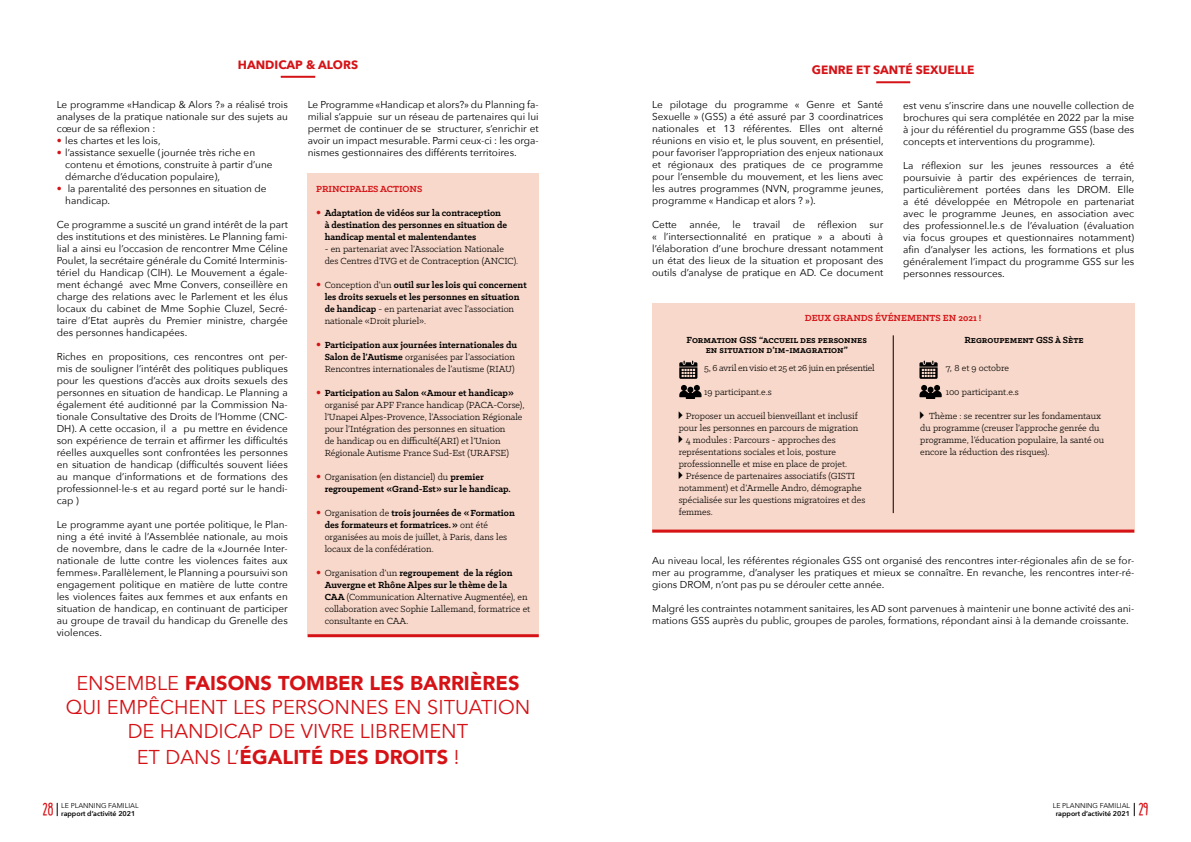
<style>
.page{position:relative;width:1191px;height:842px;background:#fff}
.page>*{position:absolute;margin:0;border:0;box-sizing:border-box;transform-origin:0 0}
.t1{font:20px/24px "Avenir";color:#d51317;text-align:center}
.t2{font:900 20px "Avenir";color:#d51317}
.t3{font:13px "BELLABOO";color:#d51317}
.t4{font:700 12px "Avenir Next";color:#d51317}
.t5{font:10px/12px "Avenir Next";color:#000;text-align:justify}
.t6{font:10px/12px "Klinic Slab";color:#000}
.t7{font:700 10px/12px "Klinic Slab";color:#000}
.t8{font:700 10px "Klinic Slab";color:#d51317}
.t9{font:10px "Klinic Slab";letter-spacing:-.02em;color:#000}
.t10{font:600 7px/8px "Avenir Next";color:#000}
.t11{font:7px "Avenir Next";color:#000}
.s1{color:#d51317}
.s2{font-family:"Avenir Next";color:#d51317}
.s3{font-family:"Avenir Next";font-weight:400;color:#d51317}
.s4{font-weight:400}
.s5{font-family:"Avenir Next";font-weight:700;color:#d51317}
.s6{font-weight:700}
.s7{font-weight:900}
.s8{font-family:"Arrowstfb"}
</style>
<div class="page">
<svg style="left:57px;top:803px;width:1px;height:13px"></svg>
<svg style="left:1133px;top:803px;width:1px;height:13px"></svg>
<div style="left:308px;top:174px;width:231px;height:463px;background:#f8d8ca"></div>
<hr style="left:308px;top:634px;width:231px;height:3px;background:#d51317">
<hr style="left:281px;top:76px;width:34px;height:2px;background:#d51317">
<hr style="left:876px;top:81px;width:34px;height:2px;background:#d51317">
<div style="left:652px;top:303px;width:482px;height:229px;background:#f8d8ca"></div>
<hr style="left:652px;top:530px;width:482px;height:3px;background:#d51317">
<svg style="left:679px;top:361px;width:18px;height:18px"></svg>
<svg style="left:919px;top:361px;width:18px;height:18px"></svg>
<svg style="left:919px;top:385px;width:22px;height:14px"></svg>
<svg style="left:679px;top:385px;width:22px;height:14px"></svg>
<hr style="left:892px;top:335px;width:1px;height:178px;background:#000">
<p class="t4" style="left:238px;top:54px;width:122px">HANDICAP &amp; ALORS</p>
<p class="t5" style="left:308px;top:98px;width:233px">Le Programme «Handicap et alors?» du Planning fa&shy;milial s’appuie sur un réseau de partenaires qui lui permet de continuer de se structurer, s’enrichir et avoir un impact mesurable. Parmi ceux-ci : les orga&shy;nismes gestionnaires des différents territoires.</p>
<p class="t5" style="left:57px;top:98px;width:233px">Le programme «Handicap &amp; Alors ?» a réalisé trois analyses de la pratique nationale sur des sujets au cœur de sa réflexion :</p>
<p class="t5" style="left:57px;top:134px;width:105px"><span class="s1">•</span> les chartes et les lois,</p>
<p class="t5" style="left:65px;top:146px;width:209px;text-align:left;text-indent:-8px"><span class="s1">•</span> l’assistance sexuelle (journée très riche en contenu et émotions, construite à partir d’une démarche d’éducation populaire),</p>
<p class="t5" style="left:65px;top:182px;width:203px;text-indent:-8px"><span class="s1">•</span> la parentalité des personnes en situation de handicap.</p>
<p class="t5" style="left:57px;top:218px;width:233px">Ce programme a suscité un grand intérêt de la part des institutions et des ministères. Le Planning fami&shy;lial a ainsi eu l’occasion de rencontrer Mme Céline Poulet, la secrétaire générale du Comité Interminis&shy;tériel du Handicap (CIH). Le Mouvement a égale&shy;ment échangé avec Mme Convers, conseillère en charge des relations avec le Parlement et les élus locaux du cabinet de Mme Sophie Cluzel, Secré&shy;taire d’Etat auprès du Premier ministre, chargée des personnes handicapées.</p>
<p class="t5" style="left:57px;top:350px;width:233px">Riches en propositions, ces rencontres ont per&shy;mis de souligner l’intérêt des politiques publiques pour les questions d’accès aux droits sexuels des personnes en situation de handicap. Le Planning a également été auditionné par la Commission Na&shy;tionale Consultative des Droits de l’Homme (CNC-DH). A cette occasion, il a pu mettre en évidence son expérience de terrain et affirmer les difficultés réelles auxquelles sont confrontées les personnes en situation de handicap (difficultés souvent liées au manque d’informations et de formations des professionnel-le-s et au regard porté sur le handi&shy;cap )</p>
<p class="t5" style="left:57px;top:518px;width:233px">Le programme ayant une portée politique, le Plan&shy;ning a été invité à l’Assemblée nationale, au mois de novembre, dans le cadre de la «Journée Inter&shy;nationale de lutte contre les violences faites aux femmes». Parallèlement, le Planning a poursuivi son engagement politique en matière de lutte contre les violences faites aux femmes et aux enfants en situation de handicap, en continuant de participer au groupe de travail du handicap du Grenelle des violences.</p>
<p class="t8" style="left:316px;top:182px;width:108px">PRINCIPALES ACTIONS</p>
<p class="t7" style="left:325px;top:207px;width:184px;text-indent:-8px"><span class="s2">•</span> Adaptation de vidéos sur la contraception à destination des personnes en situation de handicap mental et malentendantes</p>
<p class="t6" style="left:325px;top:243px;width:195px">- en partenariat avec l’Association Nationale des Centres d’IVG et de Contraception (ANCIC).</p>
<p class="t7" style="left:325px;top:279px;width:204px;text-indent:-8px"><span class="s3">•</span> <span class="s4">Conception d’un</span> outil sur les lois qui concernent les droits sexuels et les personnes en situation de handicap <span class="s4">- en partenariat avec l’association nationale «Droit pluriel».</span></p>
<p class="t6" style="left:325px;top:339px;width:194px;text-indent:-8px"><span class="s5">•</span> <span class="s6">Participation aux journées internationales du<br>Salon de l’Autisme</span> organisées par l’association<br>Rencontres internationales de l’autisme (RIAU)</p>
<p class="t6" style="left:325px;top:387px;width:201px;text-indent:-8px"><span class="s5">•</span> <span class="s6">Participation au Salon «Amour et handicap» </span>organisé par APF France handicap (PACA-Corse), l’Unapei Alpes-Provence, l’Association Régionale pour l’Intégration des personnes en situation<br>de handicap ou en difficulté(ARI) et l’Union Régionale Autisme France Sud-Est (URAFSE)</p>
<p class="t7" style="left:325px;top:471px;width:188px;text-indent:-8px"><span class="s3">•</span> <span class="s4">Organisation (en distanciel) du</span> premier regroupement «Grand-Est» sur le handicap.</p>
<p class="t6" style="left:325px;top:507px;width:192px;text-indent:-8px"><span class="s2">•</span> Organisation de <span class="s6">trois journées de «Formation des formateurs et formatrices.»</span> ont été organisées au mois de juillet, à Paris, dans les locaux de la confédération.</p>
<p class="t6" style="left:325px;top:567px;width:207px;text-indent:-8px"><span class="s2">•</span> Organisation d’un <span class="s6">regroupement de la région Auvergne et Rhône Alpes sur le thème de la<br>CAA</span> (Communication Alternative Augmentée), en collaboration avec Sophie Lallemand, formatrice et consultante en CAA.</p>
<h1 class="t1" style="left:66px;top:671px;width:466px">ENSEMBLE <span class="s7">FAISONS TOMBER LES BARRIÈRES<br></span>QUI EMPÊCHENT LES PERSONNES EN SITUATION<br>DE HANDICAP DE VIVRE LIBREMENT</h1>
<h1 class="t2" style="left:137px;top:740px;width:324px"><span class="s4">ET DANS L’</span>ÉGALITÉ DES DROITS <span class="s4">!</span></h1>
<p class="t4" style="left:812px;top:60px;width:164px">GENRE ET SANTÉ SEXUELLE</p>
<p class="t5" style="left:903px;top:99px;width:233px">est venu s’inscrire dans une nouvelle collection de brochures qui sera complétée en 2022 par la mise à jour du référentiel du programme GSS (base des concepts et interventions du programme).</p>
<p class="t5" style="left:903px;top:159px;width:233px">La réflexion sur les jeunes ressources a été poursuivie à partir des expériences de terrain, particulièrement portées dans les DROM. Elle a été développée en Métropole en partenariat avec le programme Jeunes, en association avec des professionnel.le.s de l’évaluation (évaluation via focus groupes et questionnaires notamment) afin d’analyser les actions, les formations et plus généralement l’impact du programme GSS sur les personnes ressources.</p>
<p class="t5" style="left:652px;top:98px;width:233px">Le pilotage du programme « Genre et Santé Sexuelle » (GSS) a été assuré par 3 coordinatrices nationales et 13 référentes. Elles ont alterné réunions en visio et, le plus souvent, en présentiel, pour favoriser l’appropriation des enjeux nationaux et régionaux des pratiques de ce programme pour l’ensemble du mouvement, et les liens avec les autres programmes (NVN, programme jeunes, programme « Handicap et alors ? »).</p>
<p class="t5" style="left:652px;top:218px;width:233px">Cette année, le travail de réflexion sur « l’intersectionnalité en pratique » a abouti à l’élaboration d’une brochure dressant notamment un état des lieux de la situation et proposant des outils d’analyse de pratique en AD. Ce document</p>
<p class="t8" style="left:805px;top:311px;width:178px">DEUX GRANDS ÉVÉNEMENTS EN 2021 !</p>
<p class="t7" style="left:686px;top:334px;width:182px;line-height:10px;text-align:center">Formation GSS “accueil des personnes en situation d’im-imagration”</p>
<p class="t9" style="left:704px;top:361px;width:172px">5, 6 avril en visio et 25 et 26 juin en présentiel</p>
<p class="t6" style="left:704px;top:385px;width:69px">19 participant.e.s</p>
<p class="t6" style="left:678px;top:409px;width:188px"><span class="s8">b</span> Proposer un accueil bienveillant et inclusif pour les personnes en parcours de migration <span class="s8">b</span> 4 modules : Parcours - approches des représentations sociales et lois, posture professionnelle et mise en place de projet.<br><span class="s8">b</span> Présence de partenaires associatifs (GISTI notamment) et d’Armelle Andro, démographe spécialisée sur les questions migratoires et des femmes.</p>
<p class="t7" style="left:964px;top:333px;width:121px">Regroupement GSS à Sète</p>
<p class="t6" style="left:945px;top:361px;width:65px">7, 8 et 9 octobre</p>
<p class="t6" style="left:945px;top:385px;width:75px">100 participant.e.s</p>
<p class="t6" style="left:920px;top:409px;width:185px"><span class="s8">b</span> Thème : se recentrer sur les fondamentaux du programme (creuser l’approche genrée du programme, l’éducation populaire, la santé ou encore la réduction des risques).</p>
<p class="t5" style="left:652px;top:554px;width:483px">Au niveau local, les référentes régionales GSS ont organisé des rencontres inter-régionales afin de se for&shy;mer au programme, d’analyser les pratiques et mieux se connaître. En revanche, les rencontres inter-ré&shy;gions DROM, n’ont pas pu se dérouler cette année.</p>
<p class="t5" style="left:652px;top:602px;width:483px">Malgré les contraintes notamment sanitaires, les AD sont parvenues à maintenir une bonne activité des ani&shy;mations GSS auprès du public, groupes de paroles, formations, répondant ainsi à la demande croissante.</p>
<h2 class="t3" style="left:43px;top:801px;width:12px">28</h2>
<p class="t10" style="left:1055px;top:801px;width:94px;text-indent:-3px"><span class="s4">LE PLANNING FAMILIAL </span>rapport d’activité 2021 <sup>29</sup></p>
<p class="t11" style="left:61px;top:800px;width:79px">LE PLANNING FAMILIAL</p>
<p class="t10" style="left:61px;top:809px;width:76px">rapport d’activité 2021</p>
</div>
